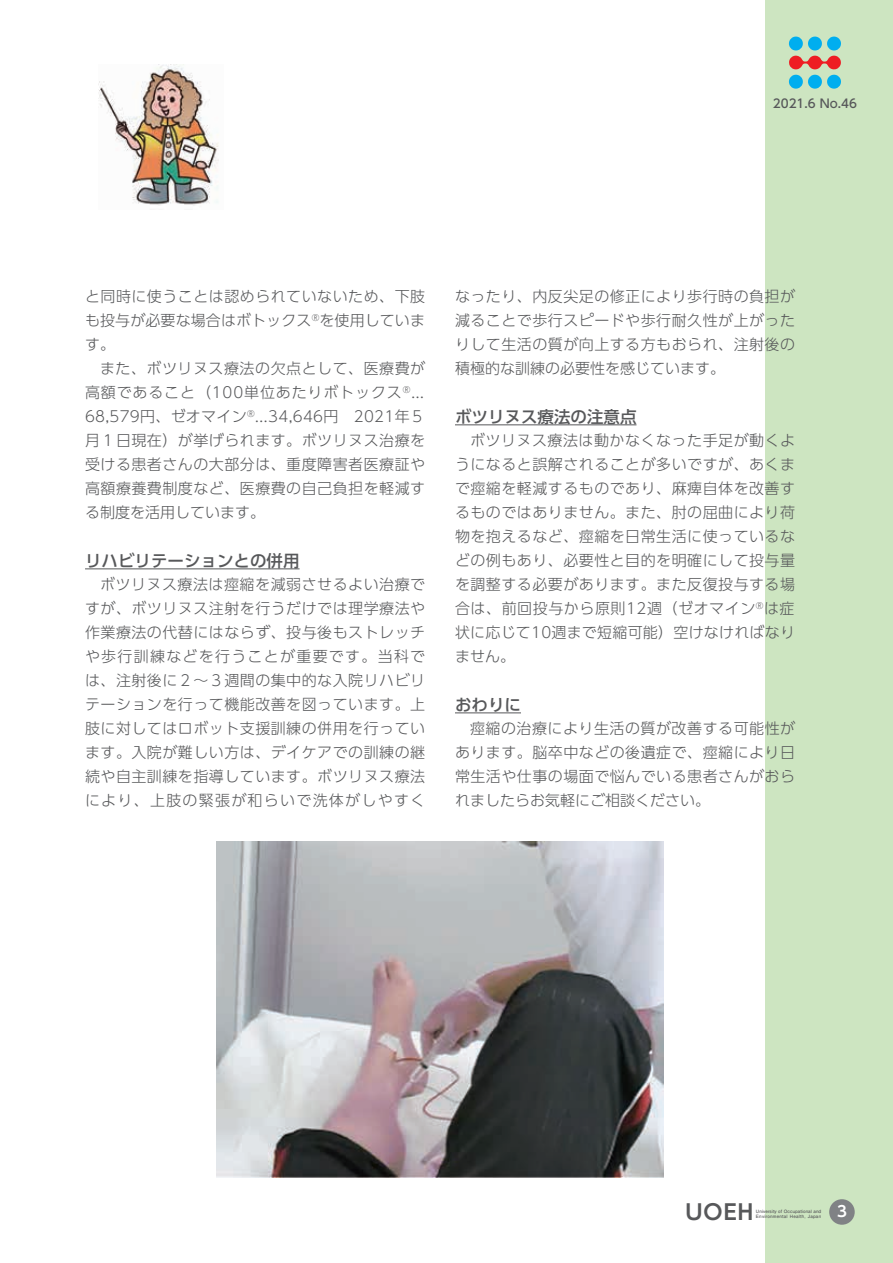
<style>
.page{position:relative;width:893px;height:1263px;background:#fff}
.page>*{position:absolute;margin:0;border:0;box-sizing:border-box;transform-origin:0 0}
.t1{font:700 21px "UD Shin Go Pro De";color:#57585a}
.t2{font:500 16.5px "UD Shin Go Pro";color:#57585a}
.t3{font:300 15px/24px "UD Shin Go Pro";letter-spacing:.03em;color:#57585a;text-align:justify}
.t4{font:700 15px "UD Shin Go Pro De";color:#fff}
.t5{font:500 12px "UD Shin Go Pro";color:#57585a}
.t6{font:700 4.5px "Futo Go B101 Pro";letter-spacing:.01em;color:#57585a}
.t7{font:700 4.5px "Futo Go B101 Pro";letter-spacing:.05em;color:#57585a}
</style>
<div class="page">
<div style="left:765px;top:0;width:128px;height:1263px;background:#cde5c1"></div>
<div style="left:829px;top:1199px;width:26px;height:26px;background:#808285;border-radius:50%"></div>
<svg style="left:789px;top:37px;width:52px;height:13px"></svg>
<svg style="left:789px;top:56px;width:52px;height:33px"></svg>
<img style="left:98px;top:65px;width:121px;height:141px">
<hr style="left:85px;top:568px;width:215px;height:1px;background:#57585a">
<hr style="left:455px;top:424px;width:181px;height:1px;background:#57585a">
<hr style="left:455px;top:712px;width:66px;height:1px;background:#57585a">
<img style="left:217px;top:841px;width:446px;height:336px">
<p class="t5" style="left:773px;top:94px;width:86px">2021.6 No.46</p>
<p class="t3" style="left:85px;top:284px;width:342px">と同時に使うことは認められていないため、下肢も投与が必要な場合はボトックス<sup>®</sup>を使用しています。</p>
<p class="t3" style="left:85px;top:356px;width:342px;text-indent:15px">また、ボツリヌス療法の欠点として、医療費が高額であること（100単位あたりボトックス<sup>®</sup>… 68,579円、ゼオマイン<sup>®</sup>…34,646円　2021年５月１日現在）が挙げられます。ボツリヌス治療を受ける患者さんの大部分は、重度障害者医療証や高額療養費制度など、医療費の自己負担を軽減する制度を活用しています。</p>
<p class="t2" style="left:85px;top:547px;width:216px">リハビリテーションとの併用</p>
<p class="t3" style="left:85px;top:572px;width:342px;text-indent:15px">ボツリヌス療法は痙縮を減弱させるよい治療ですが、ボツリヌス注射を行うだけでは理学療法や作業療法の代替にはならず、投与後もストレッチや歩行訓練などを行うことが重要です。当科では、注射後に２～３週間の集中的な入院リハビリテーションを行って機能改善を図っています。上肢に対してはロボット支援訓練の併用を行っています。入院が難しい方は、デイケアでの訓練の継続や自主訓練を指導しています。ボツリヌス療法により、上肢の緊張が和らいで洗体がしやすく</p>
<p class="t3" style="left:455px;top:284px;width:342px">なったり、内反尖足の修正により歩行時の負担が減ることで歩行スピードや歩行耐久性が上がったりして生活の質が向上する方もおられ、注射後の積極的な訓練の必要性を感じています。</p>
<p class="t2" style="left:455px;top:403px;width:183px">ボツリヌス療法の注意点</p>
<p class="t3" style="left:455px;top:428px;width:342px;text-indent:15px">ボツリヌス療法は動かなくなった手足が動くようになると誤解されることが多いですが、あくまで痙縮を軽減するものであり、麻痺自体を改善するものではありません。また、肘の屈曲により荷物を抱えるなど、痙縮を日常生活に使っているなどの例もあり、必要性と目的を明確にして投与量を調整する必要があります。また反復投与する場合は、前回投与から原則12週（ゼオマイン<sup>®</sup>は症状に応じて10週まで短縮可能）空けなければなりません。</p>
<p class="t2" style="left:455px;top:691px;width:67px">おわりに</p>
<p class="t3" style="left:455px;top:716px;width:342px;text-indent:15px">痙縮の治療により生活の質が改善する可能性があります。脳卒中などの後遺症で、痙縮により日常生活や仕事の場面で悩んでいる患者さんがおられましたらお気軽にご相談ください。</p>
<h1 class="t1" style="left:685px;top:1195px;width:69px">UOEH</h1>
<p class="t6" style="left:756px;top:1207px;width:67px">University of Occupational and</p>
<p class="t4" style="left:837px;top:1199px;width:11px">3</p>
<p class="t7" style="left:756px;top:1213px;width:67px">Environmental Health, Japan</p>
</div>
